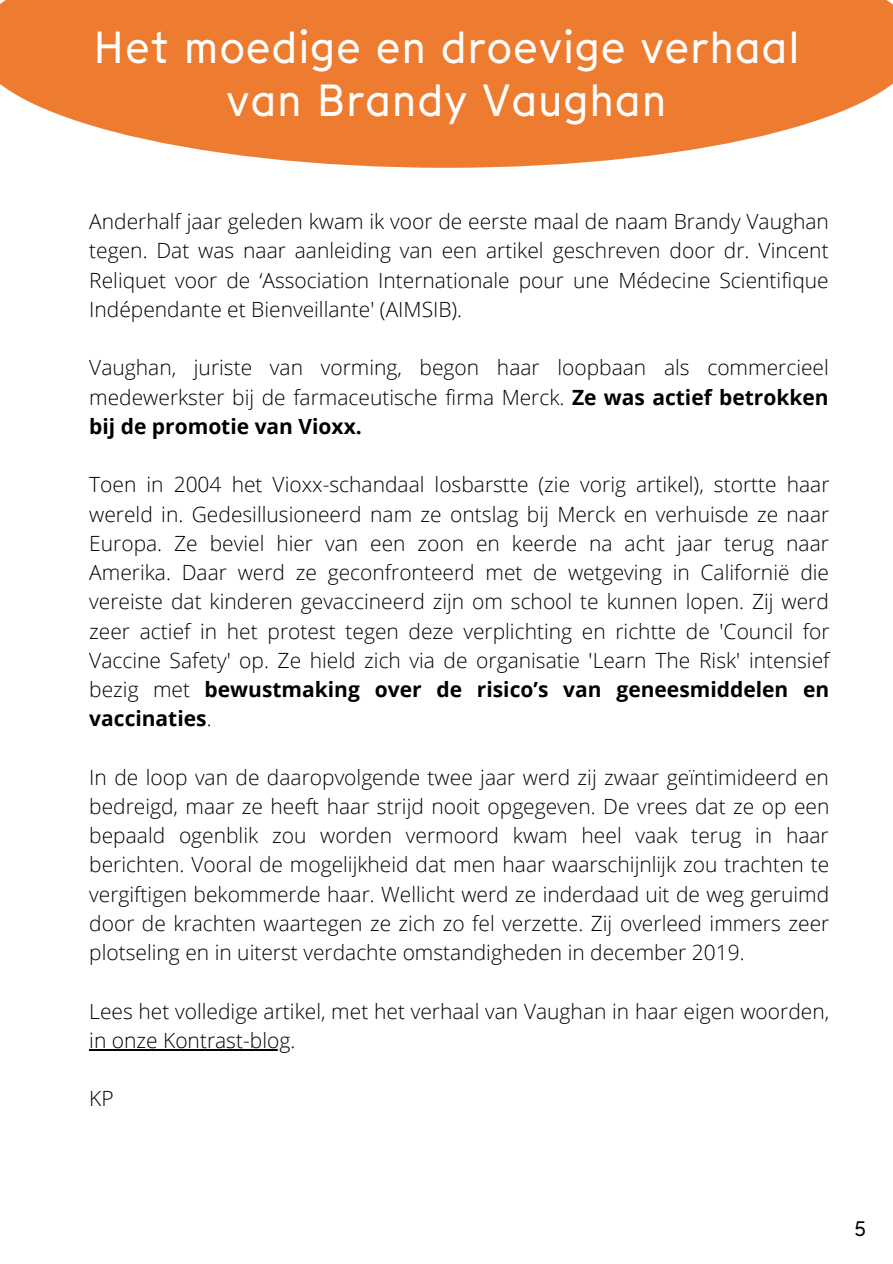
<style>
.page{position:relative;width:893px;height:1264px;background:#fff}
.page>*{position:absolute;margin:0;border:0;box-sizing:border-box;transform-origin:0 0}
.t1{font:45px/52.8px "Munken Sans";color:#fff;text-align:center}
.t2{font:300 21px/29.2px "Open Sans";color:#000;text-align:justify}
.t3{font:21px "Munken Sans";color:#000}
.s1{font-weight:700}
</style>
<div class="page">
<svg style="left:0;top:0;width:892px;height:168px;background:#ef8d4c"></svg>
<hr style="left:89px;top:1049px;width:201px;height:1px;background:#000">
<h1 class="t1" style="left:93px;top:21px;width:708px">Het moedige en droevige verhaal van Brandy Vaughan</h1>
<p class="t2" style="left:89px;top:206px;width:741px">Anderhalf jaar geleden kwam ik voor de eerste maal de naam Brandy Vaughan tegen. Dat was naar aanleiding van een artikel geschreven door dr. Vincent Reliquet voor de ‘Association Internationale pour une Médecine Scientifique Indépendante et Bienveillante' (AIMSIB).</p>
<p class="t2" style="left:89px;top:352px;width:741px">Vaughan, juriste van vorming, begon haar loopbaan als commercieel medewerkster bij de farmaceutische firma Merck. <span class="s1">Ze was actief betrokken bij de promotie van Vioxx.</span></p>
<p class="t2" style="left:89px;top:469px;width:741px">Toen in 2004 het Vioxx-schandaal losbarstte (zie vorig artikel), stortte haar wereld in. Gedesillusioneerd nam ze ontslag bij Merck en verhuisde ze naar Europa. Ze beviel hier van een zoon en keerde na acht jaar terug naar Amerika. Daar werd ze geconfronteerd met de wetgeving in Californië die vereiste dat kinderen gevaccineerd zijn om school te kunnen lopen. Zij werd zeer actief in het protest tegen deze verplichting en richtte de 'Council for Vaccine Safety' op. Ze hield zich via de organisatie 'Learn The Risk' intensief bezig met <span class="s1">bewustmaking over de risico’s van geneesmiddelen en vaccinaties</span>.</p>
<p class="t2" style="left:89px;top:762px;width:741px">In de loop van de daaropvolgende twee jaar werd zij zwaar geïntimideerd en bedreigd, maar ze heeft haar strijd nooit opgegeven. De vrees dat ze op een bepaald ogenblik zou worden vermoord kwam heel vaak terug in haar berichten. Vooral de mogelijkheid dat men haar waarschijnlijk zou trachten te vergiftigen bekommerde haar. Wellicht werd ze inderdaad uit de weg geruimd door de krachten waartegen ze zich zo fel verzette. Zij overleed immers zeer plotseling en in uiterst verdachte omstandigheden in december 2019.</p>
<p class="t2" style="left:89px;top:995px;width:741px">Lees het volledige artikel, met het verhaal van Vaughan in haar eigen woorden, in onze Kontrast-blog.</p>
<p class="t2" style="left:89px;top:1083px;width:26px">KP</p>
<p class="t3" style="left:854px;top:1215px;width:14px">5</p>
</div>
